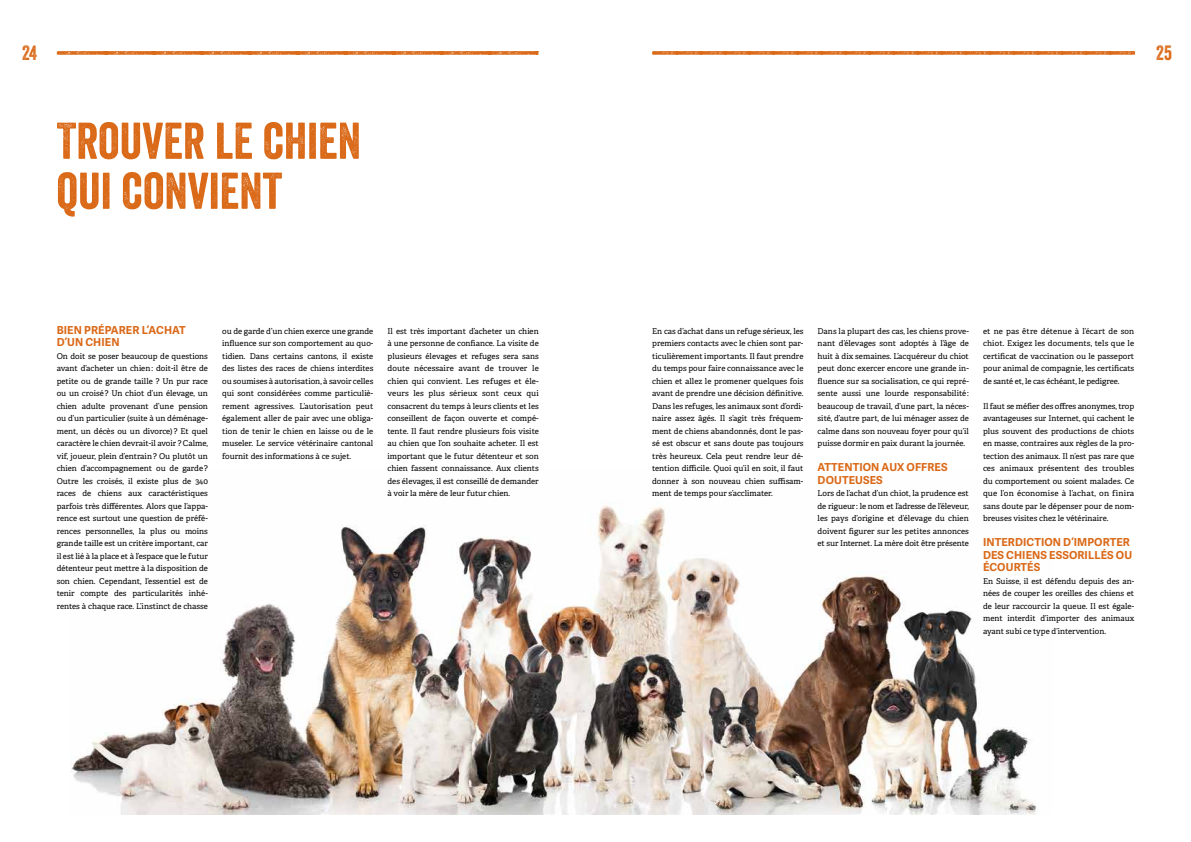
<style>
.page{position:relative;width:1191px;height:842px;background:#fff}
.page>*{position:absolute;margin:0;border:0;box-sizing:border-box;transform-origin:0 0}
.t1{font:50px/50px "Veneer";color:#da6918}
.t2{font:20px "Veneer";color:#da6918}
.t3{font:700 11px/12.5px "Adelle Sans";letter-spacing:.01em;color:#da6918}
.t4{font:8px/12.5px "Adelle Basic";color:#000;text-align:justify}
</style>
<div class="page">
<svg style="left:652px;top:51px;width:483px;height:4px"></svg>
<img style="left:71px;top:503px;width:965px;height:311px">
<svg style="left:57px;top:51px;width:482px;height:4px"></svg>
<h2 class="t2" style="left:22px;top:41px;width:16px">24</h2>
<h2 class="t2" style="left:1156px;top:41px;width:17px">25</h2>
<h1 class="t1" style="left:57px;top:115px;width:306px">TROUVER LE CHIEN<br>QUI CONVIENT</h1>
<h3 class="t3" style="left:57px;top:323px;width:130px">BIEN PRÉPARER L’ACHAT<br>D’UN CHIEN</h3>
<p class="t4" style="left:57px;top:350px;width:153px">On doit se poser beaucoup de questions avant d’acheter un chien: doit-il être de petite ou de grande taille ? Un pur race ou un croisé? Un chiot d’un élevage, un chien adulte provenant d’une pension ou d’un particulier (suite à un déménage&shy;ment, un décès ou un divorce) ? Et quel caractère le chien devrait-il avoir ? Calme, vif, joueur, plein d’entrain? Ou plutôt un chien d’accompagnement ou de garde?<br>Outre les croisés, il existe plus de 340 races de chiens aux caractéristiques parfois très différentes. Alors que l’appa&shy;rence est surtout une question de préfé&shy;rences personnelles, la plus ou moins grande taille est un critère important, car il est lié à la place et à l’espace que le futur détenteur peut mettre à la disposition de son chien. Cependant, l’essentiel est de tenir compte des particularités inhé&shy;rentes à chaque race. L’instinct de chasse</p>
<p class="t4" style="left:222px;top:325px;width:153px">ou de garde d’un chien exerce une grande influence sur son comportement au quo&shy;tidien. Dans certains cantons, il existe des listes des races de chiens interdites ou soumises à autorisation, à savoir celles qui sont considérées comme particuliè&shy;rement agressives. L’autorisation peut également aller de pair avec une obliga&shy;tion de tenir le chien en laisse ou de le museler. Le service vétérinaire cantonal fournit des informations à ce sujet.</p>
<p class="t4" style="left:387px;top:325px;width:153px">Il est très important d’acheter un chien à une personne de confiance. La visite de plusieurs élevages et refuges sera sans doute nécessaire avant de trouver le chien qui convient. Les refuges et éle&shy;veurs les plus sérieux sont ceux qui consacrent du temps à leurs clients et les conseillent de façon ouverte et compé&shy;tente. Il faut rendre plusieurs fois visite au chien que l’on souhaite acheter. Il est important que le futur détenteur et son chien fassent connaissance. Aux clients des élevages, il est conseillé de demander à voir la mère de leur futur chien.</p>
<p class="t4" style="left:652px;top:325px;width:153px">En cas d’achat dans un refuge sérieux, les premiers contacts avec le chien sont par&shy;ticulièrement importants. Il faut prendre du temps pour faire connaissance avec le chien et allez le promener quelques fois avant de prendre une décision définitive.<br>Dans les refuges, les animaux sont d’ordi&shy;naire assez âgés. Il s’agit très fréquem&shy;ment de chiens abandonnés, dont le pas&shy;sé est obscur et sans doute pas toujours très heureux. Cela peut rendre leur dé&shy;tention difficile. Quoi qu’il en soit, il faut donner à son nouveau chien suffisam&shy;ment de temps pour s’acclimater.</p>
<p class="t4" style="left:817px;top:325px;width:153px">Dans la plupart des cas, les chiens prove&shy;nant d’élevages sont adoptés à l’âge de huit à dix semaines. L’acquéreur du chiot peut donc exercer encore une grande in&shy;fluence sur sa socialisation, ce qui repré&shy;sente aussi une lourde responsabilité: beaucoup de travail, d’une part, la néces&shy;sité, d’autre part, de lui ménager assez de calme dans son nouveau foyer pour qu’il puisse dormir en paix durant la journée.</p>
<h3 class="t3" style="left:817px;top:461px;width:131px">ATTENTION AUX OFFRES<br>DOUTEUSES</h3>
<p class="t4" style="left:817px;top:487px;width:153px">Lors de l’achat d’un chiot, la prudence est de rigueur: le nom et l’adresse de l’éleveur, les pays d’origine et d’élevage du chien doivent figurer sur les petites annonces et sur Internet. La mère doit être présente</p>
<p class="t4" style="left:983px;top:325px;width:153px">et ne pas être détenue à l’écart de son chiot. Exigez les documents, tels que le certificat de vaccination ou le passeport pour animal de compagnie, les certificats de santé et, le cas échéant, le pedigree.</p>
<p class="t4" style="left:983px;top:400px;width:153px">Il faut se méfier des offres anonymes, trop avantageuses sur Internet, qui cachent le plus souvent des productions de chiots en masse, contraires aux règles de la pro&shy;tection des animaux. Il n’est pas rare que ces animaux présentent des troubles du comportement ou soient malades. Ce que l’on économise à l’achat, on finira sans doute par le dépenser pour de nom&shy;breuses visites chez le vétérinaire.</p>
<h3 class="t3" style="left:983px;top:536px;width:151px">INTERDICTION D’IMPORTER<br>DES CHIENS ESSORILLÉS OU<br>ÉCOURTÉS</h3>
<p class="t4" style="left:983px;top:575px;width:153px">En Suisse, il est défendu depuis des an&shy;nées de couper les oreilles des chiens et de leur raccourcir la queue. Il est égale&shy;ment interdit d’importer des animaux ayant subi ce type d’intervention.</p>
</div>
